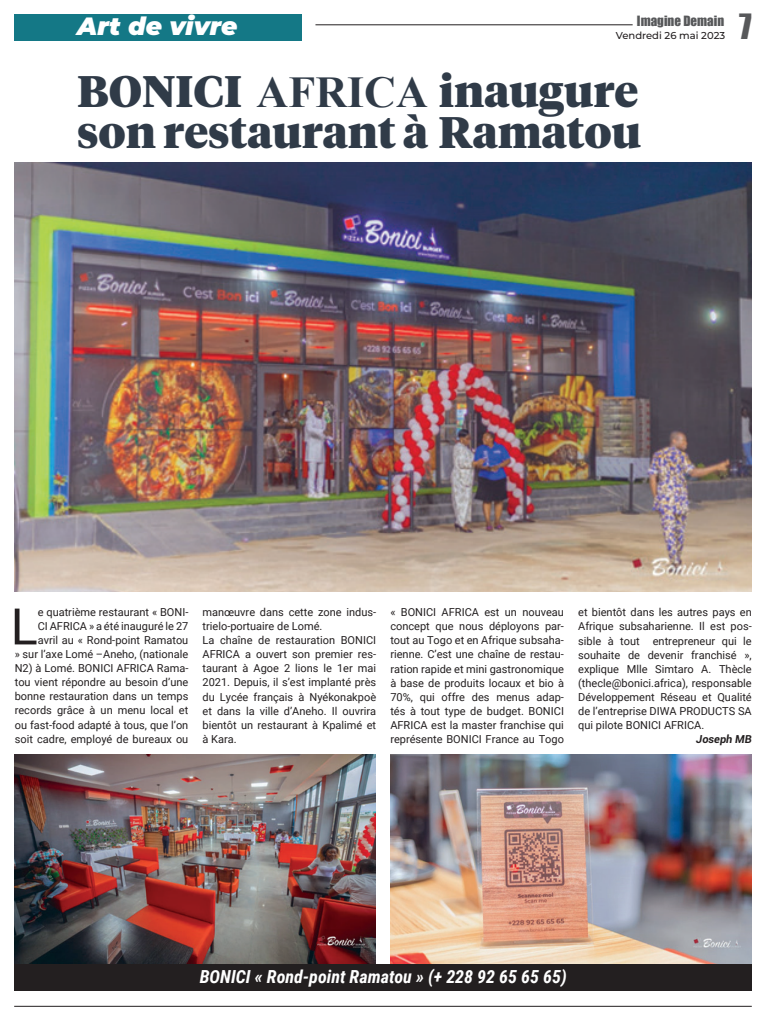
<style>
.page{position:relative;width:766px;height:1021px;background:#fff}
.page>*{position:absolute;margin:0;border:0;box-sizing:border-box;transform-origin:0 0}
.t1{font:50.4px "Roboto";color:#231f20}
.t2{font:900 44px/40.7px "Tiempos Headline";color:#303b48}
.t3{font:32px "Impact";color:#57585a}
.t4{font:italic 900 25px "Montserrat";color:#fff}
.t5{font:italic 700 18px "Roboto Condensed";color:#fff}
.t6{font:13px "Impact";color:#57585a}
.t7{font:11px/14px "Roboto";color:#231f20;text-align:justify}
.t8{font:italic 700 11px "Roboto";color:#231f20}
.t9{font:500 10px "Montserrat";color:#231f20}
.s1{font-family:"Times New Roman";font-weight:700}
</style>
<div class="page">
<hr style="left:315px;top:24px;width:317px;height:1px;background:#231f20">
<hr style="left:14px;top:1005px;width:737px;height:1px;background:#231f20">
<div style="left:14px;top:14px;width:287px;height:27px;background:#147886"></div>
<img style="left:15px;top:162px;width:736px;height:429px">
<img style="left:14px;top:754px;width:362px;height:209px">
<img style="left:390px;top:754px;width:361px;height:210px">
<div style="left:14px;top:964px;width:737px;height:26px;background:#231f20"></div>
<h3 class="t4" style="left:77px;top:10px;width:162px">Art de vivre</h3>
<p class="t6" style="left:636px;top:10px;width:89px">Imagine Demain</p>
<p class="t9" style="left:615px;top:29px;width:111px">Vendredi 26 mai 2023</p>
<h2 class="t2" style="left:77px;top:69px;width:565px">BONICI <span class="s1">AFRICA</span> inaugure son restaurant à Ramatou</h2>
<h3 class="t3" style="left:739px;top:2px;width:14px">7</h3>
<p class="t7" style="left:15px;top:605px;width:175px;text-align:right">e quatrième restaurant « BONI-<br>CI AFRICA » a été inauguré le 27 avril au « Rond-point Ramatou<br>» sur l’axe Lomé –Aneho, (nationale<br>N2) à Lomé. BONICI AFRICA Rama&shy;tou vient répondre au besoin d’une bonne restauration dans un temps records grâce à un menu local et ou fast-food adapté à tous, que l’on soit cadre, employé de bureaux ou</p>
<p class="t7" style="left:202px;top:605px;width:175px;text-align:left">manœuvre dans cette zone indus&shy;trielo-portuaire de Lomé.<br>La chaîne de restauration BONICI<br>AFRICA a ouvert son premier res&shy;taurant à Agoe 2 lions le 1er mai<br>2021. Depuis, il s’est implanté près du Lycée français à Nyékonakpoè et dans la ville d’Aneho. Il ouvrira bientôt un restaurant à Kpalimé et à Kara.</p>
<p class="t7" style="left:390px;top:605px;width:175px">« BONICI AFRICA est un nouveau concept que nous déployons par&shy;tout au Togo et en Afrique subsaha&shy;rienne. C’est une chaîne de restau&shy;ration rapide et mini gastronomique à base de produits locaux et bio à 70%, qui offre des menus adap&shy;tés à tout type de budget. BONICI AFRICA est la master franchise qui représente BONICI France au Togo</p>
<p class="t7" style="left:578px;top:605px;width:175px">et bientôt dans les autres pays en Afrique subsaharienne. Il est pos&shy;sible à tout entrepreneur qui le souhaite de devenir franchisé », explique Mlle Simtaro A. Thècle (thecle@bonici.africa), responsable Développement Réseau et Qualité de l’entreprise DIWA PRODUCTS SA qui pilote BONICI AFRICA.</p>
<h1 class="t1" style="left:11px;top:591px;width:29px">L</h1>
<p class="t8" style="left:696px;top:731px;width:57px">Joseph MB</p>
<h3 class="t5" style="left:200px;top:963px;width:368px">BONICI « Rond-point Ramatou » (+ 228 92 65 65 65)</h3>
</div>
